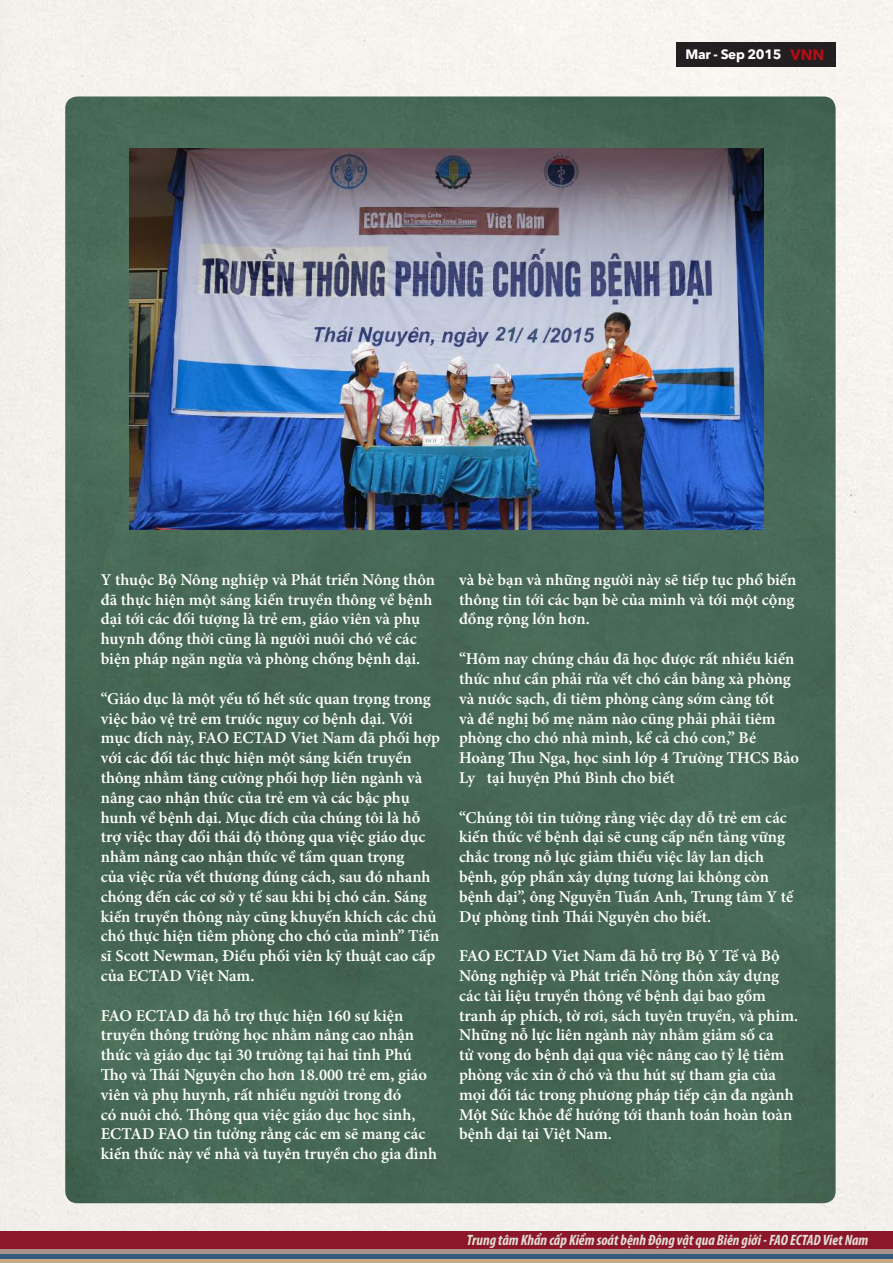
<style>
.page{position:relative;width:893px;height:1263px;background:#fff}
.page>*{position:absolute;margin:0;border:0;box-sizing:border-box;transform-origin:0 0}
.t1{font:600 16.5px/19.8px "Minion Pro";color:#fff}
.t2{font:italic 700 condensed 15px "Myriad Pro";color:#e3dfd6}
.t3{font:700 13.5px "Avenir Next LT Pro";letter-spacing:-.025em;color:#fff}
.s1{font-size:15px;color:#b30e15}
</style>
<div class="page">
<div style="left:0;top:0;width:893px;height:1230px;background:#f4f1ec"></div>
<img style="left:65px;top:96px;width:771px;height:1107px">
<img style="left:129px;top:148px;width:635px;height:381px">
<div style="left:676px;top:42px;width:160px;height:24px;background:#231f20"></div>
<div style="left:0;top:1230px;width:893px;height:19px;background:#8c172a"></div>
<div style="left:0;top:1249px;width:893px;height:5px;background:#aa918a"></div>
<div style="left:0;top:1258px;width:893px;height:5px;background:#c7aa82"></div>
<hr style="left:0;top:1254px;width:893px;height:4px;background:#36597f">
<p class="t3" style="left:686px;top:46px;width:140px">Mar - Sep 2015 <span class="s1">VNN</span></p>
<p class="t1" style="left:101px;top:570px;width:336px">Y thuộc Bộ Nông nghiệp và Phát triển Nông thôn đã thực hiện một sáng kiến truyền thông về bệnh dại tới các đối tượng là trẻ em, giáo viên và phụ huynh đồng thời cũng là người nuôi chó về các biện pháp ngăn ngừa và phòng chống bệnh dại.</p>
<p class="t1" style="left:101px;top:688px;width:341px">“Giáo dục là một yếu tố hết sức quan trọng trong việc bảo vệ trẻ em trước nguy cơ bệnh dại. Với mục đích này, FAO ECTAD Viet Nam đã phối hợp với các đối tác thực hiện một sáng kiến truyền thông nhằm tăng cường phối hợp liên ngành và nâng cao nhận thức của trẻ em và các bậc phụ hunh về bệnh dại. Mục đích của chúng tôi là hỗ trợ việc thay đổi thái độ thông qua việc giáo dục nhằm nâng cao nhận thức về tầm quan trọng<br>của việc rửa vết thương đúng cách, sau đó nhanh chóng đến các cơ sở y tế sau khi bị chó cắn. Sáng kiến truyền thông này cũng khuyến khích các chủ chó thực hiện tiêm phòng cho chó của mình” Tiến sĩ Scott Newman, Điều phối viên kỹ thuật cao cấp của ECTAD Việt Nam.</p>
<p class="t1" style="left:101px;top:1005px;width:338px">FAO ECTAD đã hỗ trợ thực hiện 160 sự kiện truyền thông trường học nhằm nâng cao nhận thức và giáo dục tại 30 trường tại hai tỉnh Phú Thọ và Thái Nguyên cho hơn 18.000 trẻ em, giáo viên và phụ huynh, rất nhiều người trong đó<br>có nuôi chó. Thông qua việc giáo dục học sinh, ECTAD FAO tin tưởng rằng các em sẽ mang các kiến thức này về nhà và tuyên truyền cho gia đình</p>
<p class="t1" style="left:459px;top:570px;width:339px;text-align:justify">và bè bạn và những người này sẽ tiếp tục phổ biến thông tin tới các bạn bè của mình và tới một cộng đồng rộng lớn hơn.</p>
<p class="t1" style="left:459px;top:649px;width:342px">“Hôm nay chúng cháu đã học được rất nhiều kiến thức như cần phải rửa vết chó cắn bằng xà phòng và nước sạch, đi tiêm phòng càng sớm càng tốt<br>và đề nghị bố mẹ năm nào cũng phải phải tiêm phòng cho chó nhà mình, kể cả chó con,” Bé Hoàng Thu Nga, học sinh lớp 4 Trường THCS Bảo Ly tại huyện Phú Bình cho biết</p>
<p class="t1" style="left:459px;top:807px;width:336px">“Chúng tôi tin tưởng rằng việc dạy dỗ trẻ em các kiến thức về bệnh dại sẽ cung cấp nền tảng vững chắc trong nỗ lực giảm thiểu việc lây lan dịch bệnh, góp phần xây dựng tương lai không còn bệnh dại”, ông Nguyễn Tuấn Anh, Trung tâm Y tế Dự phòng tỉnh Thái Nguyên cho biết.</p>
<p class="t1" style="left:459px;top:946px;width:341px">FAO ECTAD Viet Nam đã hỗ trợ Bộ Y Tế và Bộ Nông nghiệp và Phát triển Nông thôn xây dựng các tài liệu truyền thông về bệnh dại bao gồm tranh áp phích, tờ rơi, sách tuyên truyền, và phim.<br>Những nỗ lực liên ngành này nhằm giảm số ca<br>tử vong do bệnh dại qua việc nâng cao tỷ lệ tiêm phòng vắc xin ở chó và thu hút sự tham gia của mọi đối tác trong phương pháp tiếp cận đa ngành Một Sức khỏe để hướng tới thanh toán hoàn toàn bệnh dại tại Việt Nam.</p>
<p class="t2" style="left:466px;top:1230px;width:403px">Trung tâm Khẩn cấp Kiểm soát bệnh Động vật qua Biên giới - FAO ECTAD Viet Nam</p>
</div>
